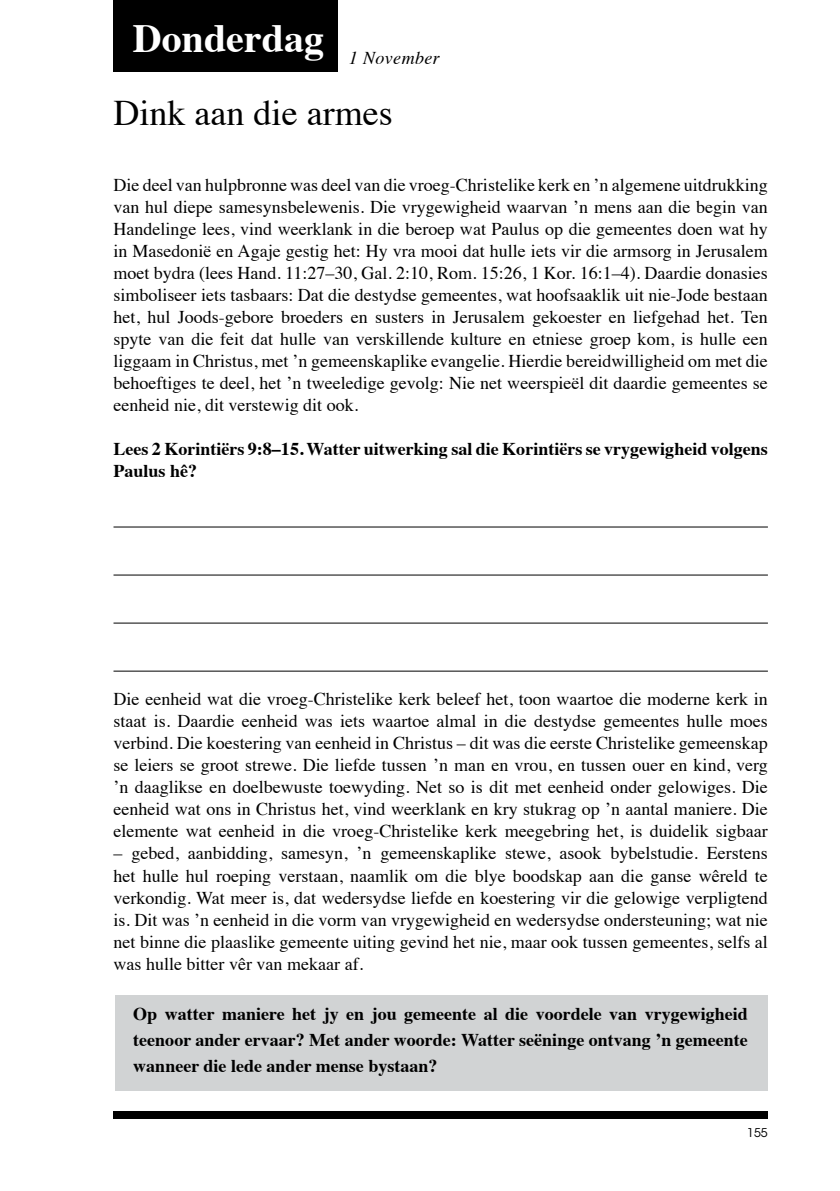
<style>
.page{position:relative;width:840px;height:1191px;background:#fff}
.page>*{position:absolute;margin:0;border:0;box-sizing:border-box;transform-origin:0 0}
.t1{font:700 40px "Times";color:#fff}
.t2{font:36px "Times";color:#000}
.t3{font:18px/22px "Times";color:#000;text-align:justify}
.t4{font:700 18px/26px "Times";color:#000}
.t5{font:italic 18px "Times";letter-spacing:.02em;color:#000}
.t6{font:12px "ITC Avant Garde Std";color:#000}
</style>
<div class="page">
<div style="left:113px;top:1111px;width:654px;height:8px;background:#000"></div>
<div style="left:113px;top:0;width:225px;height:71px;background:#000"></div>
<hr style="left:113px;top:574px;width:654px;height:1px;background:#000">
<hr style="left:113px;top:622px;width:654px;height:1px;background:#000">
<hr style="left:113px;top:670px;width:654px;height:1px;background:#000">
<hr style="left:113px;top:526px;width:654px;height:1px;background:#000">
<div style="left:115px;top:995px;width:652px;height:95px;background:#d1d3d4"></div>
<h1 class="t1" style="left:133px;top:0;width:193px">Donderdag</h1>
<p class="t5" style="left:349px;top:42px;width:92px">1 November</p>
<h2 class="t2" style="left:113px;top:80px;width:280px">Dink aan die armes</h2>
<p class="t3" style="left:113px;top:173px;width:655px">Die deel van hulpbronne was deel van die vroeg-Christelike kerk en ’n algemene uitdrukking van hul diepe samesynsbelewenis. Die vrygewigheid waarvan ’n mens aan die begin van Handelinge lees, vind weerklank in die beroep wat Paulus op die gemeentes doen wat hy in Masedonië en Agaje gestig het: Hy vra mooi dat hulle iets vir die armsorg in Jerusalem moet bydra (lees Hand. 11:27–30, Gal. 2:10, Rom. 15:26, 1 Kor. 16:1–4). Daardie donasies simboliseer iets tasbaars: Dat die destydse gemeentes, wat hoofsaaklik uit nie-Jode bestaan het, hul Joods-gebore broeders en susters in Jerusalem gekoester en liefgehad het. Ten spyte van die feit dat hulle van verskillende kulture en etniese groep kom, is hulle een liggaam in Christus, met ’n gemeenskaplike evangelie. Hierdie bereidwilligheid om met die behoeftiges te deel, het ’n tweeledige gevolg: Nie net weerspieël dit daardie gemeentes se eenheid nie, dit verstewig dit ook.</p>
<p class="t4" style="left:113px;top:436px;width:655px;line-height:22px">Lees 2 Korintiërs 9:8–15. Watter uitwerking sal die Korintiërs se vrygewigheid volgens<br>Paulus hê?</p>
<p class="t3" style="left:113px;top:687px;width:655px">Die eenheid wat die vroeg-Christelike kerk beleef het, toon waartoe die moderne kerk in staat is. Daardie eenheid was iets waartoe almal in die destydse gemeentes hulle moes verbind. Die koestering van eenheid in Christus – dit was die eerste Christelike gemeenskap se leiers se groot strewe. Die liefde tussen ’n man en vrou, en tussen ouer en kind, verg ’n daaglikse en doelbewuste toewyding. Net so is dit met eenheid onder gelowiges. Die eenheid wat ons in Christus het, vind weerklank en kry stukrag op ’n aantal maniere. Die elemente wat eenheid in die vroeg-Christelike kerk meegebring het, is duidelik sigbaar</p>
<p class="t3" style="left:113px;top:841px;width:655px">– gebed, aanbidding, samesyn, ’n gemeenskaplike stewe, asook bybelstudie. Eerstens het hulle hul roeping verstaan, naamlik om die blye boodskap aan die ganse wêreld te verkondig. Wat meer is, dat wedersydse liefde en koestering vir die gelowige verpligtend is. Dit was ’n eenheid in die vorm van vrygewigheid en wedersydse ondersteuning; wat nie net binne die plaaslike gemeente uiting gevind het nie, maar ook tussen gemeentes, selfs al was hulle bitter vêr van mekaar af.</p>
<p class="t4" style="left:133px;top:999px;width:615px;text-align:justify">Op watter maniere het jy en jou gemeente al die voordele van vrygewigheid teenoor ander ervaar? Met ander woorde: Watter seëninge ontvang ’n gemeente wanneer die lede ander mense bystaan?</p>
<p class="t6" style="left:746px;top:1125px;width:22px">155</p>
</div>
